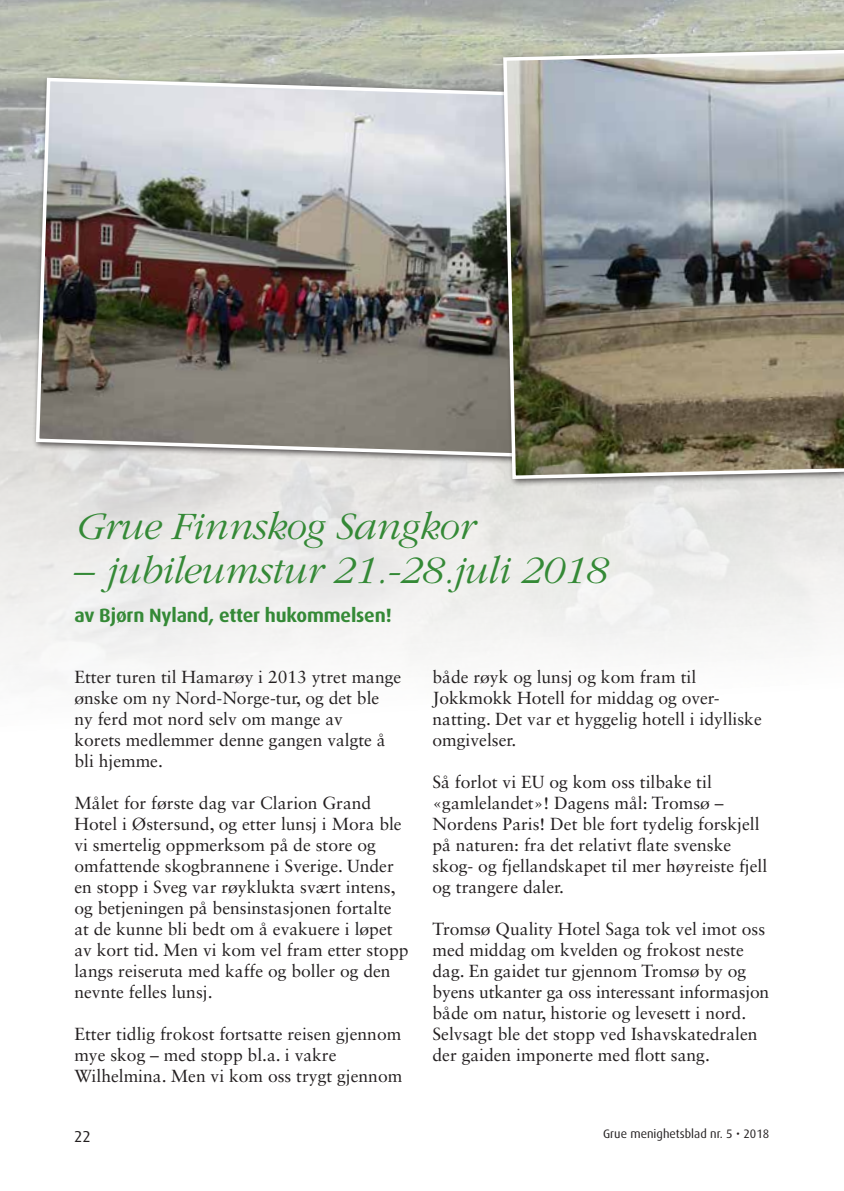
<style>
.page{position:relative;width:844px;height:1191px;background:#fff}
.page>*{position:absolute;margin:0;border:0;box-sizing:border-box;transform-origin:0 0}
.t1{font:italic 300 40.25px "Garamond";letter-spacing:-.01em;color:#348936}
.t2{font:700 19.25px "Dax";letter-spacing:-.01em;color:#348936}
.t3{font:17.5px/21px "Sabon LT Std";color:#231f20}
.t4{font:15.75px "Dax";color:#231f20}
.t5{font:12.25px "Dax";color:#231f20}
</style>
<div class="page">
<div style="left:32px;top:74px;width:509px;height:390px;background:#231f20;opacity:.75"></div>
<img style="left:34px;top:76px;width:465px;height:383px">
<div style="left:499px;top:42px;width:344px;height:445px;background:#231f20;opacity:.75"></div>
<img style="left:501px;top:43px;width:342px;height:438px">
<h1 class="t1" style="left:74px;top:505px;width:399px">Grue Finnskog Sangkor</h1>
<h1 class="t1" style="left:74px;top:549px;width:532px">– jubileumstur 21.-28.juli 2018</h1>
<p class="t2" style="left:74px;top:604px;width:319px">av Bjørn Nyland, etter hukommelsen!</p>
<p class="t3" style="left:74px;top:666px;width:328px">Etter turen til Hamarøy i 2013 ytret mange ønske om ny Nord-Norge-tur, og det ble ny ferd mot nord selv om mange av<br>korets medlemmer denne gangen valgte å bli hjemme.</p>
<p class="t3" style="left:74px;top:792px;width:335px">Målet for første dag var Clarion Grand Hotel i Østersund, og etter lunsj i Mora ble vi smertelig oppmerksom på de store og omfattende skogbrannene i Sverige. Under en stopp i Sveg var røyklukta svært intens, og betjeningen på bensinstasjonen fortalte at de kunne bli bedt om å evakuere i løpet av kort tid. Men vi kom vel fram etter stopp langs reiseruta med kaffe og boller og den nevnte felles lunsj.</p>
<p class="t3" style="left:74px;top:1023px;width:329px">Etter tidlig frokost fortsatte reisen gjennom mye skog – med stopp bl.a. i vakre<br>Wilhelmina. Men vi kom oss trygt gjennom</p>
<p class="t3" style="left:432px;top:666px;width:330px">både røyk og lunsj og kom fram til<br>Jokkmokk Hotell for middag og over&shy;natting. Det var et hyggelig hotell i idylliske omgivelser.</p>
<p class="t3" style="left:432px;top:771px;width:336px">Så forlot vi EU og kom oss tilbake til «gamlelandet»! Dagens mål: Tromsø – Nordens Paris! Det ble fort tydelig forskjell på naturen: fra det relativt flate svenske skog- og fjellandskapet til mer høyreiste fjell og trangere daler.</p>
<p class="t3" style="left:432px;top:918px;width:338px">Tromsø Quality Hotel Saga tok vel imot oss med middag om kvelden og frokost neste dag. En gaidet tur gjennom Tromsø by og byens utkanter ga oss interessant informasjon både om natur, historie og levesett i nord.<br>Selvsagt ble det stopp ved Ishavskatedralen der gaiden imponerte med flott sang.</p>
<p class="t4" style="left:74px;top:1127px;width:18px">22</p>
<p class="t5" style="left:603px;top:1127px;width:168px">Grue menighetsblad nr. 5 • 2018</p>
</div>
